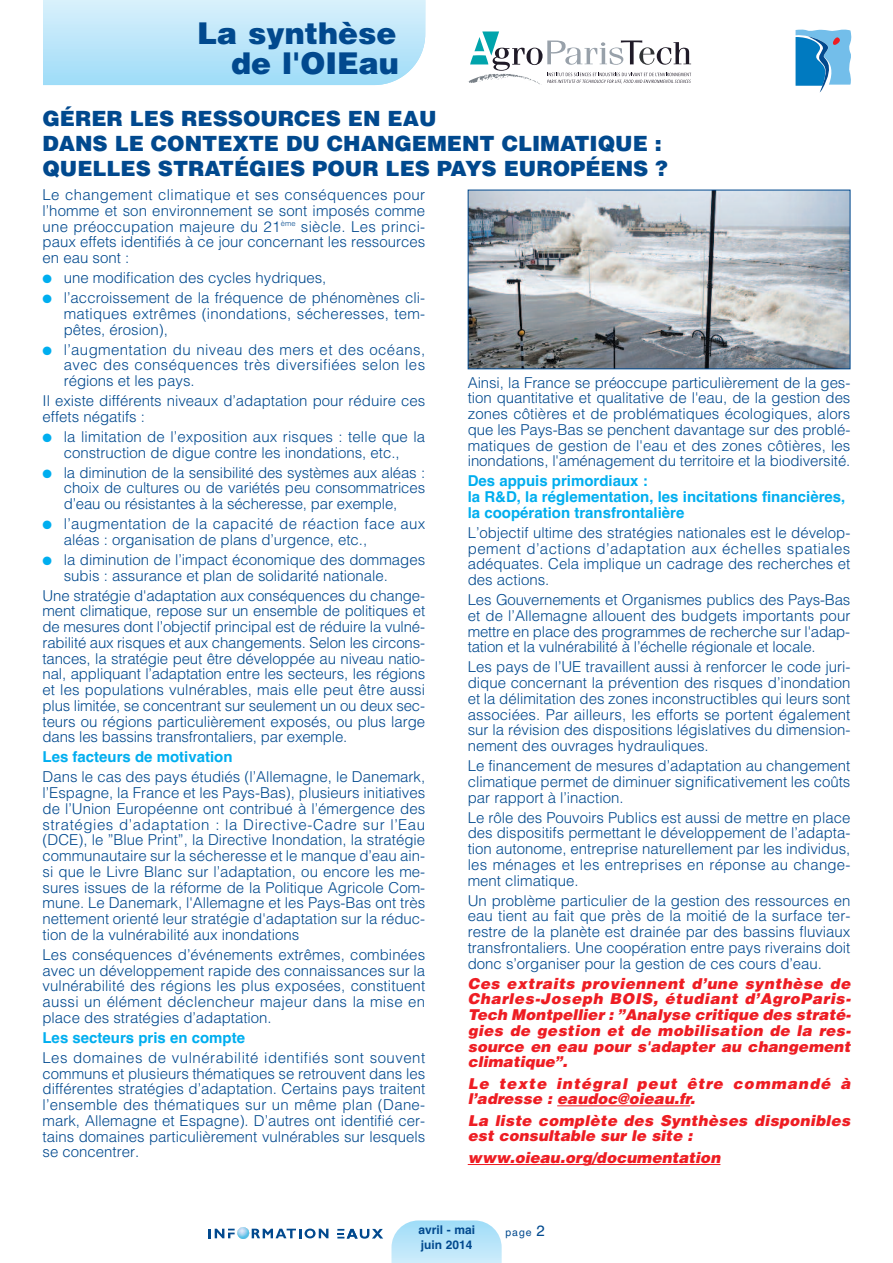
<style>
.page{position:relative;width:893px;height:1263px;background:#fff}
.page>*{position:absolute;margin:0;border:0;box-sizing:border-box;transform-origin:0 0}
.t1{font:900 30px/30px "Helvetica";color:#01498e;text-align:right}
.t2{font:900 21px/25.2px "Helvetica";color:#01498e}
.t3{font:300 15px/15.8px "Helvetica";color:#01498e;text-align:justify}
.t4{font:italic 900 15px/15.8px "Helvetica";letter-spacing:.01em;color:#ee1d23;text-align:justify}
.t5{font:700 15px/15.8px "Helvetica";color:#00aeef}
.t6{font:300 15px/15.8px "Helvetica";letter-spacing:.02em;color:#01498e}
.t7{font:italic 900 15px/15.3px "Helvetica";letter-spacing:.07em;color:#ee1d23}
.t8{font:700 12px/14.4px "Helvetica";color:#01498e}
.t9{font:10.5px "Helvetica";color:#01498e}
.s1{color:#00aeef}
.s2{font-size:15px}
</style>
<div class="page">
<svg style="left:337px;top:1229px;width:46px;height:10px"></svg>
<svg style="left:209px;top:1227px;width:119px;height:12px"></svg>
<svg style="left:391px;top:1220px;width:111px;height:43px;background:#bde6f9"></svg>
<svg style="left:43px;top:0;width:382px;height:85px;background:#bde6f9"></svg>
<svg style="left:795px;top:30px;width:57px;height:63px"></svg>
<svg style="left:468px;top:31px;width:223px;height:54px"></svg>
<hr style="left:557px;top:1105px;width:133px;height:1px;background:#ee1d23">
<hr style="left:468px;top:1164px;width:252px;height:1px;background:#ee1d23">
<img style="left:470px;top:192px;width:378px;height:175px">
<div style="left:468px;top:190px;width:382px;height:179px;border:1px solid #01498e"></div>
<h1 class="t1" style="left:197px;top:19px;width:203px">La synthèse de l'OIEau</h1>
<h2 class="t2" style="left:43px;top:106px;width:627px">GÉRER LES RESSOURCES EN EAU<br>DANS LE CONTEXTE DU CHANGEMENT CLIMATIQUE :<br>QUELLES STRATÉGIES POUR LES PAYS EUROPÉENS ?</h2>
<p class="t3" style="left:43px;top:186px;width:384px">Le changement climatique et ses conséquences pour l’homme et son environnement se sont imposés comme une préoccupation majeure du 21<sup>ème</sup> siècle. Les princi&shy;paux effets identifiés à ce jour concernant les ressources en eau sont :</p>
<p class="t3" style="left:43px;top:269px;width:285px"><span class="s1">●</span> une modification des cycles hydriques,</p>
<p class="t3" style="left:64px;top:289px;width:363px;text-indent:-21px"><span class="s1">●</span> l’accroissement de la fréquence de phénomènes cli&shy;matiques extrêmes (inondations, sécheresses, tem&shy;pêtes, érosion),</p>
<p class="t3" style="left:64px;top:340px;width:363px;text-indent:-21px"><span class="s1">●</span> l’augmentation du niveau des mers et des océans, avec des conséquences très diversifiées selon les régions et les pays.</p>
<p class="t3" style="left:43px;top:392px;width:384px">Il existe différents niveaux d’adaptation pour réduire ces effets négatifs :</p>
<p class="t3" style="left:43px;top:428px;width:384px;text-align:center"><span class="s1">●</span> la limitation de l’exposition aux risques : telle que la construction de digue contre les inondations, etc.,</p>
<p class="t3" style="left:64px;top:463px;width:363px;text-indent:-21px"><span class="s1">●</span> la diminution de la sensibilité des systèmes aux aléas : choix de cultures ou de variétés peu consommatrices d’eau ou résistantes à la sécheresse, par exemple,</p>
<p class="t6" style="left:64px;top:515px;width:363px;text-indent:-21px"><span class="s1">●</span> l’augmentation de la capacité de réaction face aux aléas : organisation de plans d’urgence, etc.,</p>
<p class="t3" style="left:64px;top:551px;width:363px;text-indent:-21px"><span class="s1">●</span> la diminution de l’impact économique des dommages subis : assurance et plan de solidarité nationale.</p>
<p class="t3" style="left:43px;top:586px;width:384px">Une stratégie d'adaptation aux conséquences du change&shy;ment climatique, repose sur un ensemble de politiques et de mesures dont l’objectif principal est de réduire la vulné&shy;rabilité aux risques et aux changements. Selon les circons&shy;tances, la stratégie peut être développée au niveau natio&shy;nal, appliquant l’adaptation entre les secteurs, les régions et les populations vulnérables, mais elle peut être aussi plus limitée, se concentrant sur seulement un ou deux sec&shy;teurs ou régions particulièrement exposés, ou plus large dans les bassins transfrontaliers, par exemple.</p>
<p class="t5" style="left:43px;top:749px;width:192px">Les facteurs de motivation</p>
<p class="t3" style="left:43px;top:768px;width:384px">Dans le cas des pays étudiés (l’Allemagne, le Danemark, l’Espagne, la France et les Pays-Bas), plusieurs initiatives de l’Union Européenne ont contribué à l’émergence des stratégies d’adaptation : la Directive-Cadre sur l’Eau (DCE), le ”Blue Print”, la Directive Inondation, la stratégie communautaire sur la sécheresse et le manque d’eau ain&shy;si que le Livre Blanc sur l’adaptation, ou encore les me&shy;sures issues de la réforme de la Politique Agricole Com&shy;mune. Le Danemark, l'Allemagne et les Pays-Bas ont très nettement orienté leur stratégie d'adaptation sur la réduc&shy;tion de la vulnérabilité aux inondations</p>
<p class="t3" style="left:42px;top:946px;width:384px">Les conséquences d’événements extrêmes, combinées avec un développement rapide des connaissances sur la vulnérabilité des régions les plus exposées, constituent aussi un élément déclencheur majeur dans la mise en place des stratégies d’adaptation.</p>
<p class="t5" style="left:42px;top:1030px;width:204px">Les secteurs pris en compte</p>
<p class="t3" style="left:42px;top:1049px;width:384px">Les domaines de vulnérabilité identifiés sont souvent communs et plusieurs thématiques se retrouvent dans les différentes stratégies d’adaptation. Certains pays traitent l’ensemble des thématiques sur un même plan (Dane&shy;mark, Allemagne et Espagne). D’autres ont identifié cer&shy;tains domaines particulièrement vulnérables sur lesquels se concentrer.</p>
<p class="t3" style="left:468px;top:373px;width:384px">Ainsi, la France se préoccupe particulièrement de la ges&shy;tion quantitative et qualitative de l'eau, de la gestion des zones côtières et de problématiques écologiques, alors que les Pays-Bas se penchent davantage sur des problé&shy;matiques de gestion de l'eau et des zones côtières, les inondations, l'aménagement du territoire et la biodiversité.</p>
<p class="t5" style="left:468px;top:473px;width:379px">Des appuis primordiaux :<br>la R&amp;D, la réglementation, les incitations financières, la coopération transfrontalière</p>
<p class="t3" style="left:468px;top:523px;width:384px">L’objectif ultime des stratégies nationales est le dévelop&shy;pement d’actions d’adaptation aux échelles spatiales adéquates. Cela implique un cadrage des recherches et des actions.</p>
<p class="t3" style="left:468px;top:591px;width:384px">Les Gouvernements et Organismes publics des Pays-Bas et de l’Allemagne allouent des budgets importants pour mettre en place des programmes de recherche sur l'adap&shy;tation et la vulnérabilité à l’échelle régionale et locale.</p>
<p class="t3" style="left:468px;top:658px;width:384px">Les pays de l’UE travaillent aussi à renforcer le code juri&shy;dique concernant la prévention des risques d’inondation et la délimitation des zones inconstructibles qui leurs sont associées. Par ailleurs, les efforts se portent également sur la révision des dispositions législatives du dimension&shy;nement des ouvrages hydrauliques.</p>
<p class="t3" style="left:468px;top:757px;width:384px">Le financement de mesures d’adaptation au changement climatique permet de diminuer significativement les coûts par rapport à l’inaction.</p>
<p class="t3" style="left:468px;top:808px;width:384px">Le rôle des Pouvoirs Publics est aussi de mettre en place des dispositifs permettant le développement de l’adapta&shy;tion autonome, entreprise naturellement par les individus, les ménages et les entreprises en réponse au change&shy;ment climatique.</p>
<p class="t3" style="left:468px;top:891px;width:384px">Un problème particulier de la gestion des ressources en eau tient au fait que près de la moitié de la surface ter&shy;restre de la planète est drainée par des bassins fluviaux transfrontaliers. Une coopération entre pays riverains doit donc s’organiser pour la gestion de ces cours d’eau.</p>
<p class="t4" style="left:468px;top:975px;width:385px">Ces extraits proviennent d’une synthèse de Charles-Joseph BOIS, étudiant d’AgroParis-Tech Montpellier : ”Analyse critique des straté&shy;gies de gestion et de mobilisation de la res&shy;source en eau pour s'adapter au changement climatique”.</p>
<p class="t7" style="left:468px;top:1076px;width:384px">Le texte intégral peut être commandé à l’adresse : eaudoc@oieau.fr.</p>
<p class="t4" style="left:468px;top:1113px;width:384px;line-height:15.3px">La liste complète des Synthèses disponibles est consultable sur le site :</p>
<p class="t4" style="left:468px;top:1150px;width:254px">www.oieau.org/documentation</p>
<p class="t8" style="left:418px;top:1223px;width:58px">avril - mai juin 2014</p>
<p class="t9" style="left:506px;top:1226px;width:41px">page <span class="s2">2</span></p>
</div>
